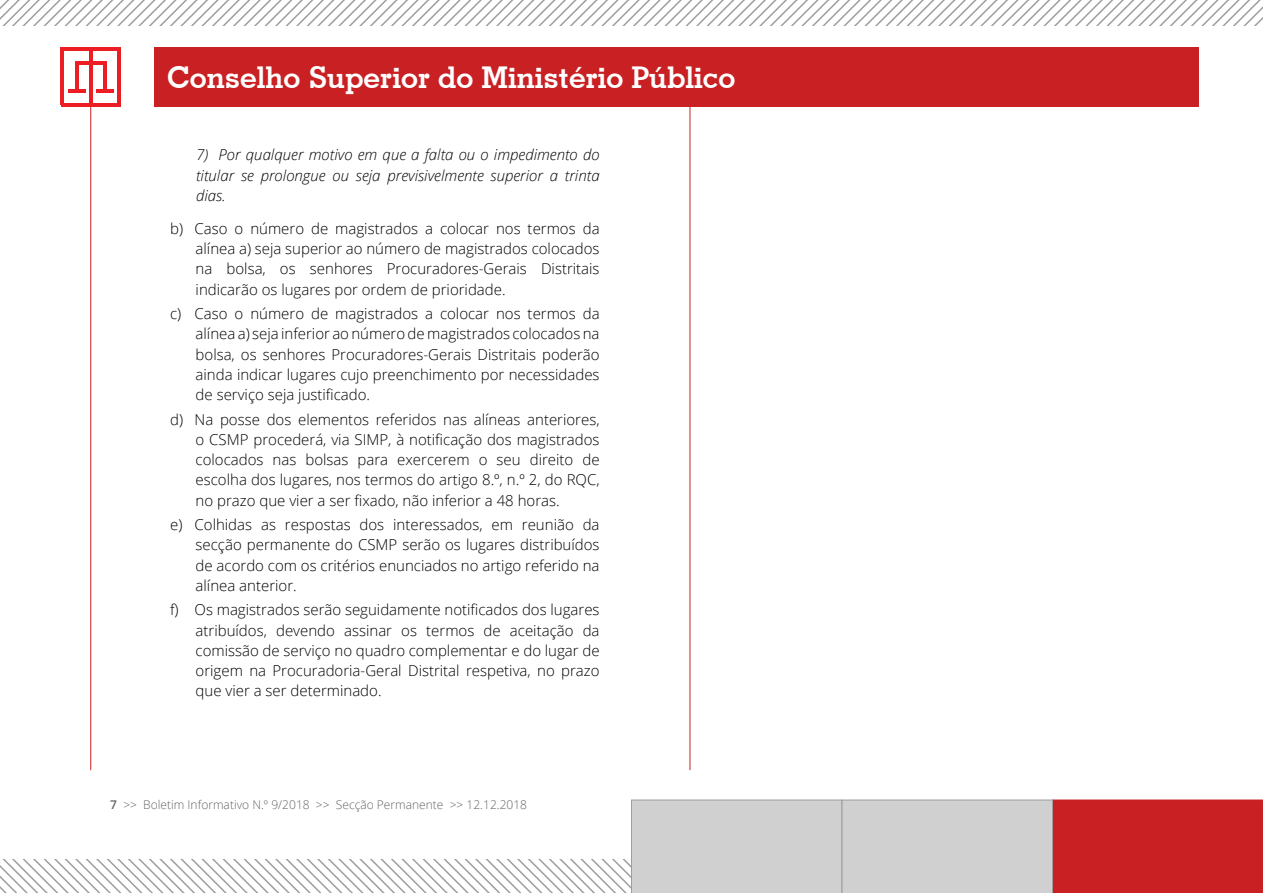
<style>
.page{position:relative;width:1263px;height:893px;background:#fff}
.page>*{position:absolute;margin:0;border:0;box-sizing:border-box;transform-origin:0 0}
.t1{font:700 30px "Geometric Slab 703 BT";color:#fff}
.alínea_1{font:300 15px/20.2px "Open Sans";color:#000;text-align:justify}
.alínea_2{font:italic 300 15px/20.2px "Open Sans";color:#000;text-align:justify}
.t2{font:300 12px "Open Sans";color:#646464}
.s1{font-weight:600}
</style>
<div class="page">
<svg style="left:0;top:800px;width:1263px;height:93px"></svg>
<div style="left:154px;top:47px;width:1045px;height:60px;background:#c92123"></div>
<hr style="left:90px;top:104px;width:1px;height:666px;background:#c92123">
<hr style="left:75px;top:61px;width:3px;height:31px;background:#ed1d24">
<hr style="left:61px;top:47px;width:3px;height:58px;background:#ed1d24">
<hr style="left:117px;top:49px;width:3px;height:56px;background:#ed1d24">
<hr style="left:61px;top:103px;width:59px;height:4px;background:#ed1d24">
<hr style="left:61px;top:47px;width:59px;height:4px;background:#ed1d24">
<hr style="left:89px;top:48px;width:3px;height:56px;background:#ed1d24">
<hr style="left:68px;top:89px;width:17px;height:4px;background:#ed1d24">
<hr style="left:103px;top:61px;width:3px;height:31px;background:#ed1d24">
<hr style="left:75px;top:61px;width:31px;height:4px;background:#ed1d24">
<hr style="left:96px;top:89px;width:18px;height:4px;background:#ed1d24">
<hr style="left:690px;top:104px;width:1px;height:666px;background:#c92123">
<svg style="left:0;top:0;width:1263px;height:26px"></svg>
<h1 class="t1" style="left:167px;top:60px;width:570px">Conselho Superior do Ministério Público</h1>
<p class="alínea_2" style="left:196px;top:144px;width:405px">7) Por qualquer motivo em que a falta ou o impedimento do titular se prolongue ou seja previsivelmente superior a trinta dias.</p>
<p class="alínea_1" style="left:196px;top:218px;width:405px;text-indent:-26px">b) Caso o número de magistrados a colocar nos termos da alínea a) seja superior ao número de magistrados colocados na bolsa, os senhores Procuradores-Gerais Distritais indicarão os lugares por ordem de prioridade.</p>
<p class="alínea_1" style="left:196px;top:303px;width:405px;text-indent:-26px">c) Caso o número de magistrados a colocar nos termos da alínea a) seja inferior ao número de magistrados colocados na bolsa, os senhores Procuradores-Gerais Distritais poderão ainda indicar lugares cujo preenchimento por necessidades de serviço seja justificado.</p>
<p class="alínea_1" style="left:196px;top:409px;width:405px;text-indent:-26px">d) Na posse dos elementos referidos nas alíneas anteriores, o CSMP procederá, via SIMP, à notificação dos magistrados colocados nas bolsas para exercerem o seu direito de escolha dos lugares, nos termos do artigo 8.º, n.º 2, do RQC, no prazo que vier a ser fixado, não inferior a 48 horas.</p>
<p class="alínea_1" style="left:196px;top:514px;width:405px;text-indent:-26px">e) Colhidas as respostas dos interessados, em reunião da secção permanente do CSMP serão os lugares distribuídos de acordo com os critérios enunciados no artigo referido na alínea anterior.</p>
<p class="alínea_1" style="left:196px;top:599px;width:405px;text-indent:-26px">f) Os magistrados serão seguidamente notificados dos lugares atribuídos, devendo assinar os termos de aceitação da comissão de serviço no quadro complementar e do lugar de origem na Procuradoria-Geral Distrital respetiva, no prazo que vier a ser determinado.</p>
<p class="t2" style="left:110px;top:796px;width:418px"><span class="s1">7</span> &gt;&gt; Boletim Informativo N.º 9/2018 &gt;&gt; Secção Permanente &gt;&gt; 12.12.2018</p>
</div>
